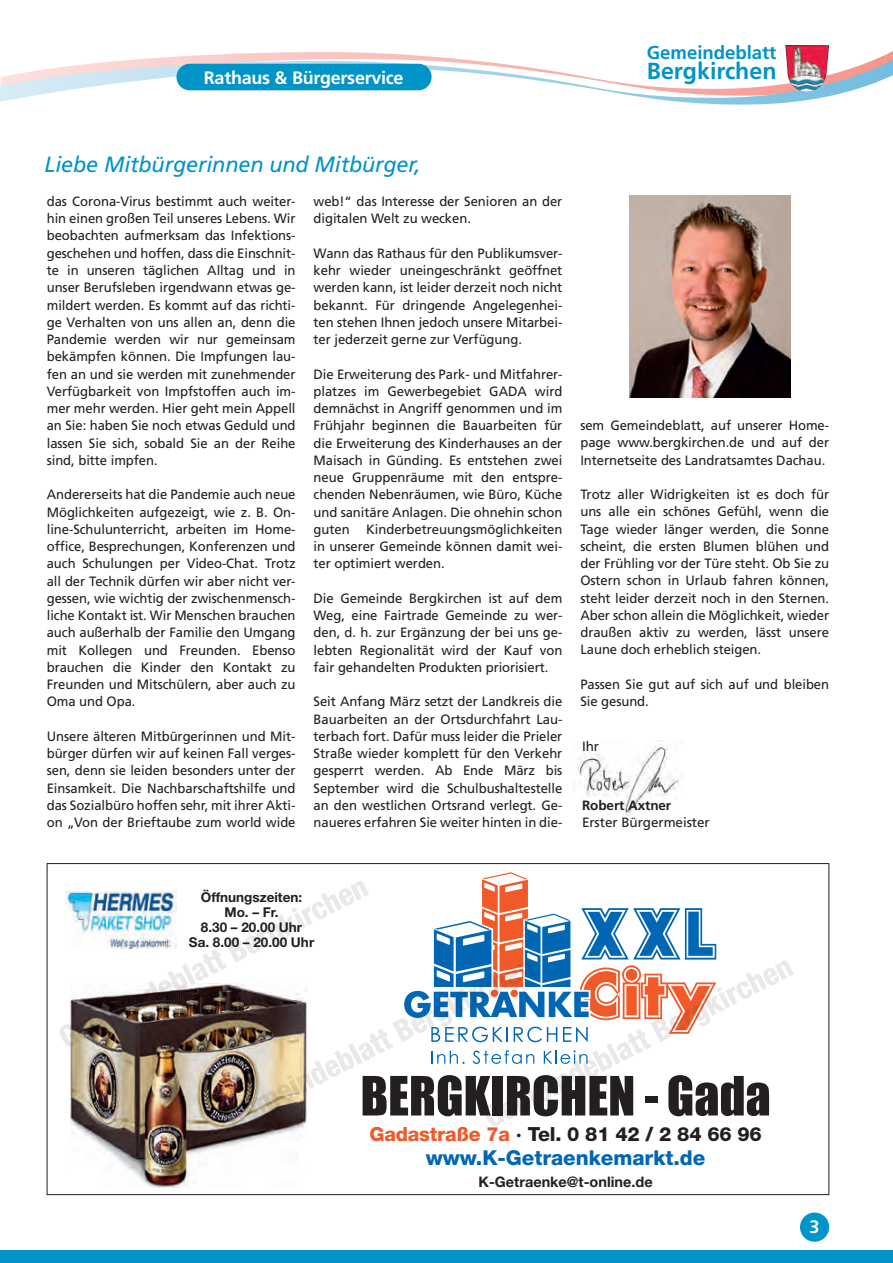
<style>
.page{position:relative;width:893px;height:1263px;background:#fff}
.page>*{position:absolute;margin:0;border:0;box-sizing:border-box;transform-origin:0 0}
.t1{font:50.1px "Impact";color:#231f20}
.t2{font:700 23.25px "Frutiger";color:#0094c8}
.t3{font:italic 22.05px "Frutiger";letter-spacing:-.005em;color:#0094c8}
.t4{font:800 20.55px "Helvetica Neue";color:#0166b3}
.t5{font:800 19.5px "Helvetica Neue";letter-spacing:-.01em;color:#231f20}
.t6{font:700 18.6px "Frutiger";letter-spacing:-.005em;color:#0094c8}
.t7{font:700 18px "Frutiger";letter-spacing:-.015em;color:#fff}
.t8{font:700 14.55px "Helvetica Neue";color:#231f20}
.t9{font:13.5px/17.2px "Frutiger";letter-spacing:-.005em;color:#231f20;text-align:justify}
.t10{font:700 13.5px/15.1px "Helvetica Neue";color:#231f20;text-align:center}
.t11{font:700 13.5px "Frutiger";letter-spacing:-.005em;color:#231f20}
.s1{color:#f15929}
</style>
<div class="page">
<svg style="left:0;top:53px;width:893px;height:52px"></svg>
<div style="left:0;top:1250px;width:893px;height:13px;background:#0094c8"></div>
<div style="left:800px;top:1212px;width:29px;height:30px;background:#0094c8;border-radius:50%"></div>
<div style="left:176px;top:64px;width:256px;height:26px;background:#0094c8;border-radius:13px"></div>
<img style="left:785px;top:45px;width:44px;height:48px">
<img style="left:629px;top:195px;width:161px;height:202px">
<img style="left:578px;top:740px;width:102px;height:76px">
<img style="left:70px;top:1048px;width:234px;height:139px">
<svg style="left:433px;top:872px;width:283px;height:88px"></svg>
<img style="left:60px;top:881px;width:309px;height:167px">
<svg style="left:224px;top:960px;width:258px;height:168px"></svg>
<svg style="left:482px;top:960px;width:312px;height:166px"></svg>
<h3 class="t7" style="left:204px;top:67px;width:201px">Rathaus &amp; Bürgerservice</h3>
<h3 class="t6" style="left:647px;top:42px;width:131px">Gemeindeblatt</h3>
<h2 class="t2" style="left:647px;top:58px;width:131px">Bergkirchen</h2>
<h3 class="t3" style="left:45px;top:152px;width:378px">Liebe Mitbürgerinnen und Mitbürger,</h3>
<p class="t9" style="left:47px;top:193px;width:250px">das Corona-Virus bestimmt auch weiter&shy;hin einen großen Teil unseres Lebens. Wir beobachten aufmerksam das Infektions&shy;geschehen und hoffen, dass die Einschnit&shy;te in unseren täglichen Alltag und in unser Berufsleben irgendwann etwas ge&shy;mildert werden. Es kommt auf das richti&shy;ge Verhalten von uns allen an, denn die Pandemie werden wir nur gemeinsam bekämpfen können. Die Impfungen lau&shy;fen an und sie werden mit zunehmender Verfügbarkeit von Impfstoffen auch im&shy;mer mehr werden. Hier geht mein Appell an Sie: haben Sie noch etwas Geduld und lassen Sie sich, sobald Sie an der Reihe sind, bitte impfen.</p>
<p class="t9" style="left:47px;top:486px;width:250px">Andererseits hat die Pandemie auch neue Möglichkeiten aufgezeigt, wie z. B. On&shy;line-Schulunterricht, arbeiten im Home&shy;office, Besprechungen, Konferenzen und auch Schulungen per Video-Chat. Trotz all der Technik dürfen wir aber nicht ver&shy;gessen, wie wichtig der zwischenmensch&shy;liche Kontakt ist. Wir Menschen brauchen auch außerhalb der Familie den Umgang mit Kollegen und Freunden. Ebenso brauchen die Kinder den Kontakt zu Freunden und Mitschülern, aber auch zu Oma und Opa.</p>
<p class="t9" style="left:47px;top:727px;width:250px">Unsere älteren Mitbürgerinnen und Mit&shy;bürger dürfen wir auf keinen Fall verges&shy;sen, denn sie leiden besonders unter der Einsamkeit. Die Nachbarschaftshilfe und das Sozialbüro hoffen sehr, mit ihrer Akti&shy;on „Von der Brieftaube zum world wide</p>
<p class="t9" style="left:314px;top:193px;width:250px">web!“ das Interesse der Senioren an der digitalen Welt zu wecken.</p>
<p class="t9" style="left:314px;top:244px;width:250px">Wann das Rathaus für den Publikumsver&shy;kehr wieder uneingeschränkt geöffnet werden kann, ist leider derzeit noch nicht bekannt. Für dringende Angelegenhei&shy;ten stehen Ihnen jedoch unsere Mitarbei&shy;ter jederzeit gerne zur Verfügung.</p>
<p class="t9" style="left:314px;top:365px;width:250px">Die Erweiterung des Park- und Mitfahrer&shy;platzes im Gewerbegebiet GADA wird demnächst in Angriff genommen und im Frühjahr beginnen die Bauarbeiten für die Erweiterung des Kinderhauses an der Maisach in Günding. Es entstehen zwei neue Gruppenräume mit den entspre&shy;chenden Nebenräumen, wie Büro, Küche und sanitäre Anlagen. Die ohnehin schon guten Kinderbetreuungsmöglichkeiten in unserer Gemeinde können damit wei&shy;ter optimiert werden.</p>
<p class="t9" style="left:314px;top:589px;width:250px">Die Gemeinde Bergkirchen ist auf dem Weg, eine Fairtrade Gemeinde zu wer&shy;den, d. h. zur Ergänzung der bei uns ge&shy;lebten Regionalität wird der Kauf von fair gehandelten Produkten priorisiert.</p>
<p class="t9" style="left:314px;top:693px;width:250px">Seit Anfang März setzt der Landkreis die Bauarbeiten an der Ortsdurchfahrt Lau&shy;terbach fort. Dafür muss leider die Prieler Straße wieder komplett für den Verkehr gesperrt werden. Ab Ende März bis September wird die Schulbushaltestelle an den westlichen Ortsrand verlegt. Ge&shy;naueres erfahren Sie weiter hinten in die-</p>
<p class="t9" style="left:580px;top:417px;width:250px">sem Gemeindeblatt, auf unserer Home&shy;page www.bergkirchen.de und auf der Internetseite des Landratsamtes Dachau.</p>
<p class="t9" style="left:580px;top:486px;width:250px">Trotz aller Widrigkeiten ist es doch für uns alle ein schönes Gefühl, wenn die Tage wieder länger werden, die Sonne scheint, die ersten Blumen blühen und der Frühling vor der Türe steht. Ob Sie zu Ostern schon in Urlaub fahren können, steht leider derzeit noch in den Sternen.<br>Aber schon allein die Möglichkeit, wieder draußen aktiv zu werden, lässt unsere Laune doch erheblich steigen.</p>
<p class="t9" style="left:580px;top:675px;width:250px">Passen Sie gut auf sich auf und bleiben<br>Sie gesund.</p>
<p class="t9" style="left:582px;top:738px;width:19px">Ihr</p>
<p class="t11" style="left:582px;top:797px;width:91px">Robert Axtner</p>
<p class="t9" style="left:582px;top:813px;width:129px">Erster Bürgermeister</p>
<p class="t10" style="left:189px;top:889px;width:127px">Öffnungszeiten:<br>Mo. – Fr.<br>8.30 – 20.00 Uhr<br>Sa. 8.00 – 20.00 Uhr</p>
<h1 class="t1" style="left:361px;top:1057px;width:412px">BERGKIRCHEN - Gada</h1>
<h3 class="t5" style="left:369px;top:1122px;width:394px"><span class="s1">Gadastraße 7a</span> · Tel. 0 81 42 / 2 84 66 96</h3>
<h3 class="t4" style="left:426px;top:1145px;width:281px">www.K-Getraenkemarkt.de</h3>
<p class="t8" style="left:479px;top:1172px;width:176px">K-Getraenke@t-online.de</p>
<h3 class="t7" style="left:810px;top:1216px;width:12px">3</h3>
</div>
